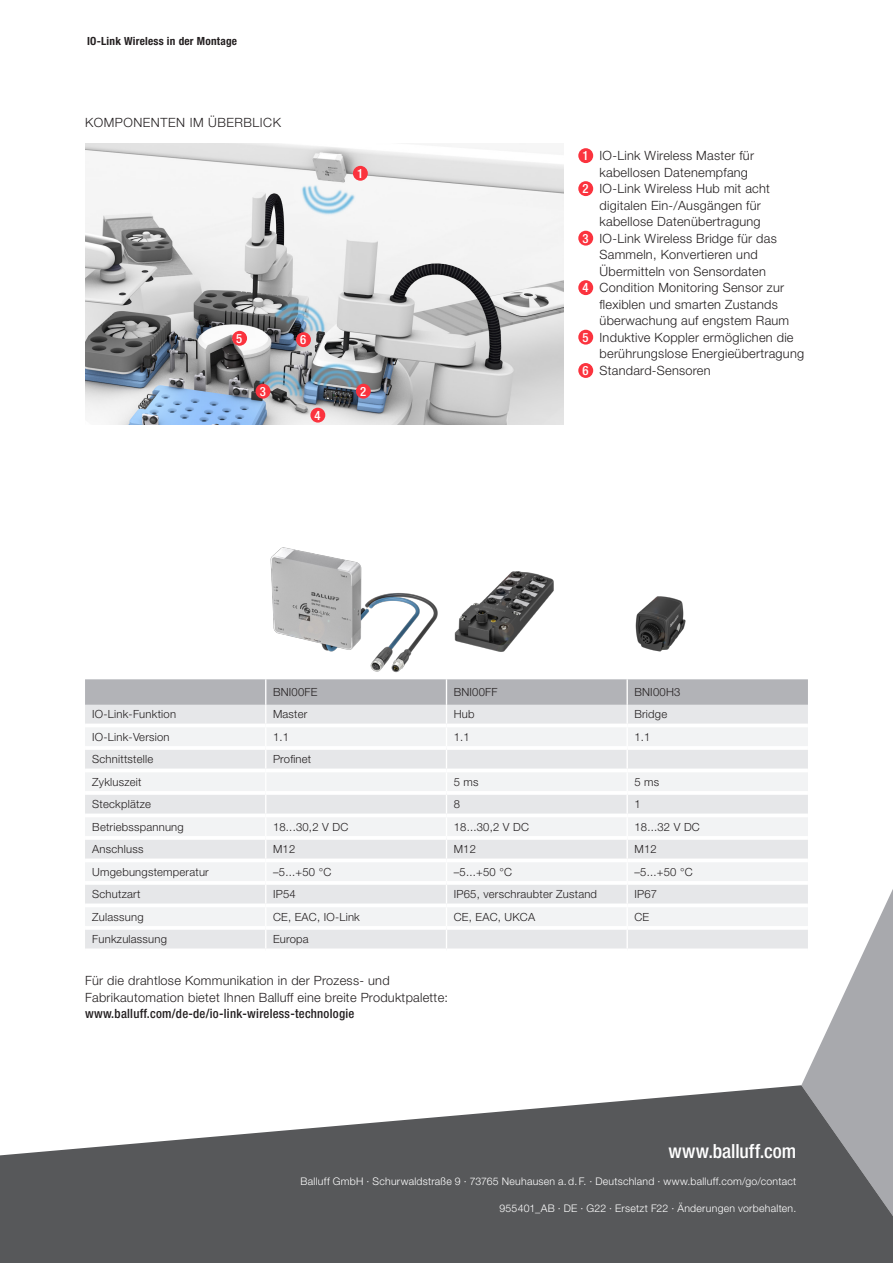
<style>
.page{position:relative;width:893px;height:1263px;background:#fff}
.page>*{position:absolute;margin:0;border:0;box-sizing:border-box;transform-origin:0 0}
._8Pt_Fließtext{font:500 condensed 19.5px "Helvetica Neue LT Pro";color:#fff}
.Copy_Text_H45_8_5_11{font:300 12.75px/16.5px "Helvetica Neue LT Pro";letter-spacing:.02em;color:#231f20}
.TABEL_light_8_5_11_v{font:300 12.75px "Helvetica Neue LT Pro";letter-spacing:.04em;color:#231f20}
.Copy_Text_H45_8_5_11-2{font:500 condensed 12.75px "Helvetica Neue LT Pro";color:#fff}
.t1{font:300 11.25px "Helvetica Neue LT Pro";letter-spacing:.02em;color:#231f20}
.Page_left_black_H77{font:700 condensed 11.25px "Helvetica Neue LT Pro";letter-spacing:.02em;color:#231f20}
._8Pt_Fließtext-2{font:300 10.5px "Helvetica Neue LT Pro";letter-spacing:.025em;color:#fff}
.s1{font-weight:500;font-stretch:condensed}
</style>
<div class="page">
<svg style="left:801px;top:889px;width:92px;height:196px;fill:#a8a9ad"></svg>
<svg style="left:0;top:1085px;width:893px;height:178px;fill:#57585a"></svg>
<svg style="left:85px;top:679px;width:723px;height:269px"></svg>
<hr style="left:85px;top:724px;width:181px;height:3px;background:#fff">
<hr style="left:266px;top:724px;width:180px;height:3px;background:#fff">
<hr style="left:446px;top:724px;width:181px;height:3px;background:#fff">
<hr style="left:627px;top:724px;width:181px;height:3px;background:#fff">
<hr style="left:85px;top:926px;width:181px;height:4px;background:#fff">
<hr style="left:266px;top:926px;width:180px;height:4px;background:#fff">
<hr style="left:446px;top:926px;width:181px;height:4px;background:#fff">
<hr style="left:627px;top:926px;width:181px;height:4px;background:#fff">
<svg style="left:85px;top:948px;width:180px;height:1px"></svg>
<svg style="left:266px;top:948px;width:180px;height:1px"></svg>
<svg style="left:447px;top:948px;width:180px;height:1px"></svg>
<svg style="left:628px;top:948px;width:180px;height:4px"></svg>
<hr style="left:85px;top:746px;width:181px;height:4px;background:#fff">
<hr style="left:266px;top:746px;width:180px;height:4px;background:#fff">
<hr style="left:446px;top:746px;width:181px;height:4px;background:#fff">
<hr style="left:627px;top:746px;width:181px;height:4px;background:#fff">
<svg style="left:85px;top:768px;width:181px;height:4px"></svg>
<svg style="left:266px;top:768px;width:180px;height:4px"></svg>
<svg style="left:446px;top:768px;width:181px;height:4px"></svg>
<svg style="left:627px;top:768px;width:181px;height:4px"></svg>
<hr style="left:85px;top:791px;width:181px;height:4px;background:#fff">
<hr style="left:266px;top:791px;width:180px;height:4px;background:#fff">
<hr style="left:446px;top:791px;width:181px;height:4px;background:#fff">
<hr style="left:627px;top:791px;width:181px;height:4px;background:#fff">
<svg style="left:85px;top:813px;width:181px;height:4px"></svg>
<svg style="left:266px;top:813px;width:180px;height:4px"></svg>
<svg style="left:446px;top:813px;width:181px;height:4px"></svg>
<svg style="left:627px;top:813px;width:181px;height:4px"></svg>
<hr style="left:85px;top:836px;width:181px;height:4px;background:#fff">
<hr style="left:266px;top:836px;width:180px;height:4px;background:#fff">
<hr style="left:446px;top:836px;width:181px;height:4px;background:#fff">
<hr style="left:627px;top:836px;width:181px;height:4px;background:#fff">
<svg style="left:85px;top:858px;width:181px;height:4px"></svg>
<svg style="left:266px;top:858px;width:180px;height:4px"></svg>
<svg style="left:446px;top:858px;width:181px;height:4px"></svg>
<svg style="left:627px;top:858px;width:181px;height:4px"></svg>
<hr style="left:85px;top:881px;width:181px;height:4px;background:#fff">
<hr style="left:266px;top:881px;width:180px;height:4px;background:#fff">
<hr style="left:446px;top:881px;width:181px;height:4px;background:#fff">
<hr style="left:627px;top:881px;width:181px;height:4px;background:#fff">
<svg style="left:85px;top:903px;width:181px;height:4px"></svg>
<svg style="left:266px;top:903px;width:180px;height:4px"></svg>
<svg style="left:446px;top:903px;width:181px;height:4px"></svg>
<svg style="left:627px;top:903px;width:181px;height:4px"></svg>
<img style="left:635px;top:596px;width:51px;height:56px">
<img style="left:454px;top:571px;width:100px;height:81px">
<img style="left:260px;top:547px;width:186px;height:155px">
<img style="left:85px;top:144px;width:478px;height:280px">
<div style="left:578px;top:148px;width:15px;height:15px;background:#fb333e;border-radius:50%"></div>
<div style="left:353px;top:166px;width:15px;height:15px;background:#fb333e;border-radius:50%"></div>
<div style="left:578px;top:231px;width:15px;height:15px;background:#fb333e;border-radius:50%"></div>
<div style="left:256px;top:384px;width:14px;height:15px;background:#fb333e;border-radius:50%"></div>
<div style="left:578px;top:181px;width:15px;height:15px;background:#fb333e;border-radius:50%"></div>
<div style="left:356px;top:384px;width:15px;height:15px;background:#fb333e;border-radius:50%"></div>
<div style="left:578px;top:280px;width:15px;height:15px;background:#fb333e;border-radius:50%"></div>
<div style="left:310px;top:408px;width:15px;height:15px;background:#fb333e;border-radius:50%"></div>
<div style="left:296px;top:332px;width:15px;height:15px;background:#fb333e;border-radius:50%"></div>
<div style="left:578px;top:330px;width:15px;height:15px;background:#fb333e;border-radius:50%"></div>
<div style="left:578px;top:363px;width:15px;height:15px;background:#fb333e;border-radius:50%"></div>
<div style="left:232px;top:331px;width:15px;height:15px;background:#fb333e;border-radius:50%"></div>
<p class="Page_left_black_H77" style="left:87px;top:34px;width:151px">IO-Link Wireless in der Montage</p>
<p class="TABEL_light_8_5_11_v" style="left:85px;top:115px;width:197px">KOMPONENTEN IM ÜBERBLICK</p>
<p class="Copy_Text_H45_8_5_11-2" style="left:236px;top:331px;width:8px">5</p>
<p class="Copy_Text_H45_8_5_11-2" style="left:260px;top:384px;width:8px">3</p>
<p class="Copy_Text_H45_8_5_11-2" style="left:357px;top:166px;width:8px">1</p>
<p class="Copy_Text_H45_8_5_11-2" style="left:582px;top:148px;width:8px">1</p>
<p class="Copy_Text_H45_8_5_11-2" style="left:582px;top:181px;width:8px">2</p>
<p class="Copy_Text_H45_8_5_11-2" style="left:582px;top:231px;width:8px">3</p>
<p class="Copy_Text_H45_8_5_11-2" style="left:582px;top:280px;width:8px">4</p>
<p class="Copy_Text_H45_8_5_11-2" style="left:300px;top:332px;width:8px">6</p>
<p class="Copy_Text_H45_8_5_11-2" style="left:582px;top:330px;width:8px">5</p>
<p class="Copy_Text_H45_8_5_11-2" style="left:582px;top:363px;width:8px">6</p>
<p class="Copy_Text_H45_8_5_11-2" style="left:315px;top:408px;width:8px">4</p>
<p class="Copy_Text_H45_8_5_11-2" style="left:360px;top:384px;width:8px">2</p>
<p class="Copy_Text_H45_8_5_11" style="left:600px;top:147px;width:156px">IO-Link Wireless Master für kabellosen Datenempfang</p>
<p class="Copy_Text_H45_8_5_11" style="left:600px;top:180px;width:172px">IO-Link Wireless Hub mit acht digitalen Ein-/Ausgängen für kabellose Datenübertragung</p>
<p class="Copy_Text_H45_8_5_11" style="left:600px;top:230px;width:179px">IO-Link Wireless Bridge für das<br>Sammeln, Konvertieren und<br>Übermitteln von Sensordaten</p>
<p class="Copy_Text_H45_8_5_11" style="left:600px;top:279px;width:191px">Condition Monitoring Sensor zur flexiblen und smarten Zustands überwachung auf engstem Raum</p>
<p class="Copy_Text_H45_8_5_11" style="left:600px;top:329px;width:206px">Induktive Koppler ermöglichen die berührungslose Energieübertragung</p>
<p class="Copy_Text_H45_8_5_11" style="left:600px;top:362px;width:113px">Standard-Sensoren</p>
<p class="t1" style="left:273px;top:685px;width:46px">BNI00FE</p>
<p class="t1" style="left:454px;top:685px;width:45px">BNI00FF</p>
<p class="t1" style="left:634px;top:685px;width:47px">BNI00H3</p>
<p class="t1" style="left:92px;top:707px;width:85px">IO-Link-Funktion</p>
<p class="t1" style="left:273px;top:707px;width:36px">Master</p>
<p class="t1" style="left:454px;top:707px;width:22px">Hub</p>
<p class="t1" style="left:634px;top:707px;width:34px">Bridge</p>
<p class="t1" style="left:92px;top:730px;width:79px">IO-Link-Version</p>
<p class="t1" style="left:273px;top:730px;width:18px">1.1</p>
<p class="t1" style="left:454px;top:730px;width:18px">1.1</p>
<p class="t1" style="left:634px;top:730px;width:18px">1.1</p>
<p class="t1" style="left:92px;top:752px;width:63px">Schnittstelle</p>
<p class="t1" style="left:273px;top:752px;width:40px">Profinet</p>
<p class="t1" style="left:92px;top:775px;width:51px">Zykluszeit</p>
<p class="t1" style="left:454px;top:775px;width:26px">5 ms</p>
<p class="t1" style="left:634px;top:775px;width:26px">5 ms</p>
<p class="t1" style="left:92px;top:797px;width:60px">Steckplätze</p>
<p class="t1" style="left:454px;top:797px;width:8px">8</p>
<p class="t1" style="left:634px;top:797px;width:8px">1</p>
<p class="t1" style="left:92px;top:820px;width:93px">Betriebsspannung</p>
<p class="t1" style="left:273px;top:820px;width:77px">18...30,2 V DC</p>
<p class="t1" style="left:454px;top:820px;width:77px">18...30,2 V DC</p>
<p class="t1" style="left:634px;top:820px;width:67px">18...32 V DC</p>
<p class="t1" style="left:92px;top:842px;width:53px">Anschluss</p>
<p class="t1" style="left:273px;top:842px;width:24px">M12</p>
<p class="t1" style="left:454px;top:842px;width:24px">M12</p>
<p class="t1" style="left:634px;top:842px;width:24px">M12</p>
<p class="t1" style="left:92px;top:865px;width:118px">Umgebungstemperatur</p>
<p class="t1" style="left:273px;top:865px;width:60px">–5...+50 °C</p>
<p class="t1" style="left:454px;top:865px;width:60px">–5...+50 °C</p>
<p class="t1" style="left:634px;top:865px;width:60px">–5...+50 °C</p>
<p class="t1" style="left:92px;top:887px;width:50px">Schutzart</p>
<p class="t1" style="left:273px;top:887px;width:24px">IP54</p>
<p class="t1" style="left:454px;top:887px;width:145px">IP65, verschraubter Zustand</p>
<p class="t1" style="left:634px;top:887px;width:24px">IP67</p>
<p class="t1" style="left:92px;top:910px;width:53px">Zulassung</p>
<p class="t1" style="left:273px;top:910px;width:88px">CE, EAC, IO-Link</p>
<p class="t1" style="left:454px;top:910px;width:83px">CE, EAC, UKCA</p>
<p class="t1" style="left:634px;top:910px;width:16px">CE</p>
<p class="t1" style="left:92px;top:932px;width:76px">Funkzulassung</p>
<p class="t1" style="left:273px;top:932px;width:37px">Europa</p>
<p class="Copy_Text_H45_8_5_11" style="left:85px;top:972px;width:365px">Für die drahtlose Kommunikation in der Prozess- und<br>Fabrikautomation bietet Ihnen Balluff eine breite Produktpalette: <span class="s1">www.balluff.com/de-de/io-link-wireless-technologie</span></p>
<p class="_8Pt_Fließtext" style="left:668px;top:1139px;width:129px">www.balluff.com</p>
<p class="_8Pt_Fließtext-2" style="left:301px;top:1175px;width:497px">Balluff GmbH · Schurwaldstraße 9 · 73765 Neuhausen a.d. F. · Deutschland · www.balluff.com/go/contact</p>
<p class="_8Pt_Fließtext-2" style="left:499px;top:1202px;width:298px">955401_AB · DE · G22 · Ersetzt F22 · Änderungen vorbehalten.</p>
</div>
